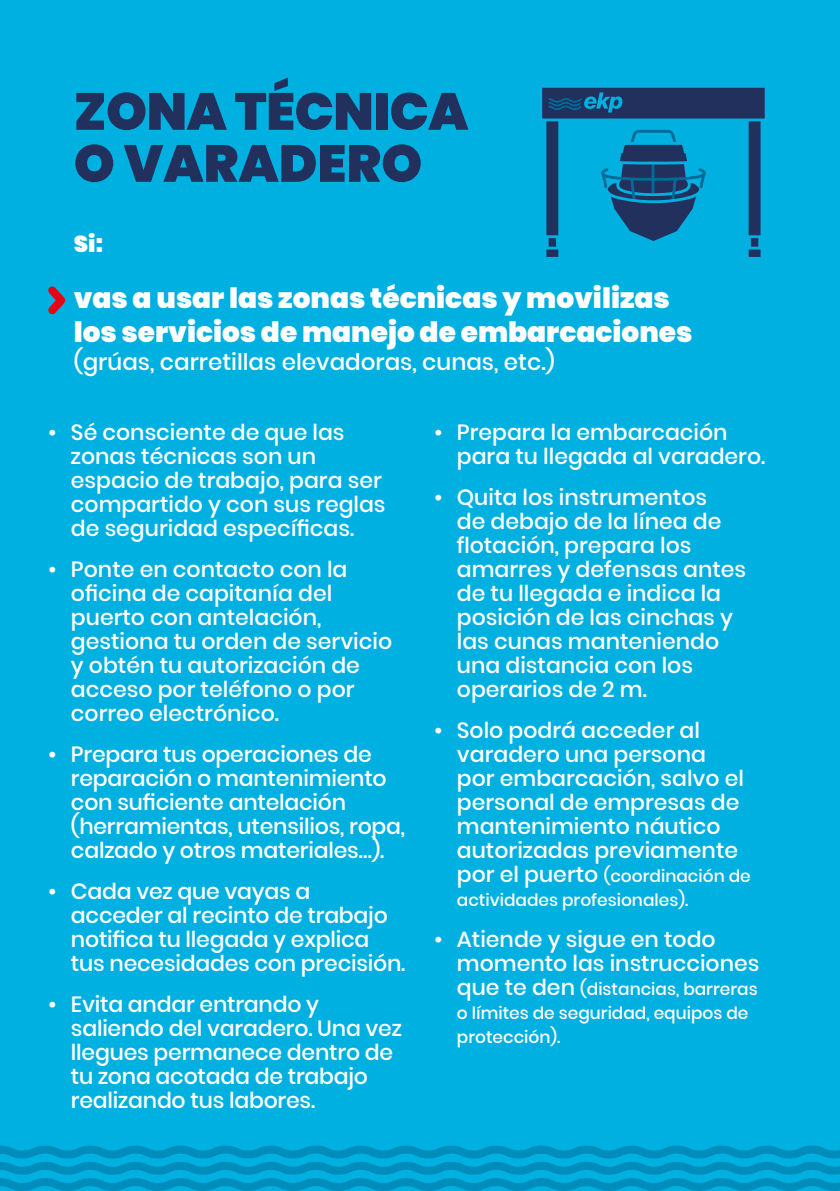
<style>
.page{position:relative;width:840px;height:1191px;background:#fff}
.page>*{position:absolute;margin:0;border:0;box-sizing:border-box;transform-origin:0 0}
.t1{font:900 52px/52px "Poppins";letter-spacing:-.01em;color:#22305d}
.t2{font:900 28px/33.6px "Poppins";color:#fff}
.t3{font:500 23px "Poppins";color:#fff}
.t4{font:900 23px "Poppins";color:#fff}
.t5{font:500 22px/24px "Poppins";color:#fff}
.t6{font:500 17px/24px "Poppins";color:#fff}
.s1{font-size:22px}
</style>
<div class="page">
<div style="left:0;top:0;width:839px;height:1191px;background:#00b0e0"></div>
<svg style="left:542px;top:87px;width:223px;height:170px"></svg>
<svg style="left:48px;top:286px;width:18px;height:29px"></svg>
<svg style="left:0;top:1145px;width:839px;height:46px"></svg>
<h1 class="t1" style="left:74px;top:86px;width:396px">ZONA TÉCNICA<br>O VARADERO</h1>
<p class="t4" style="left:74px;top:231px;width:31px">Si:</p>
<p class="t2" style="left:74px;top:282px;width:620px">vas a usar las zonas técnicas y movilizas los servicios de manejo de embarcaciones</p>
<p class="t3" style="left:74px;top:348px;width:482px">(grúas, carretillas elevadoras, cunas, etc.)</p>
<p class="t5" style="left:71px;top:420px;width:316px;text-indent:-23px">• Sé consciente de que las zonas técnicas son un espacio de trabajo, para ser compartido y con sus reglas de seguridad específicas.</p>
<p class="t5" style="left:71px;top:557px;width:322px;text-indent:-23px">• Ponte en contacto con la oficina de capitanía del puerto con antelación, gestiona tu orden de servicio y obtén tu autorización de acceso por teléfono o por correo electrónico.</p>
<p class="t5" style="left:71px;top:742px;width:335px;text-indent:-23px">• Prepara tus operaciones de reparación o mantenimiento con suficiente antelación (herramientas, utensilios, ropa, calzado y otros materiales…).</p>
<p class="t5" style="left:71px;top:879px;width:336px;text-indent:-23px">• Cada vez que vayas a acceder al recinto de trabajo notifica tu llegada y explica tus necesidades con precisión.</p>
<p class="t5" style="left:71px;top:992px;width:332px;text-indent:-23px">• Evita andar entrando y saliendo del varadero. Una vez llegues permanece dentro de tu zona acotada de trabajo realizando tus labores.</p>
<p class="t5" style="left:456px;top:420px;width:310px;text-indent:-23px">• Prepara la embarcación para tu llegada al varadero.</p>
<p class="t5" style="left:456px;top:485px;width:290px;text-indent:-23px">• Quita los instrumentos<br>de debajo de la línea de flotación, prepara los amarres y defensas antes de tu llegada e indica la posición de las cinchas y las cunas manteniendo una distancia con los operarios de 2 m.</p>
<p class="t5" style="left:456px;top:718px;width:288px;text-indent:-23px">• Solo podrá acceder al varadero una persona por embarcación, salvo el personal de empresas de mantenimiento náutico autorizadas previamente</p>
<p class="t6" style="left:456px;top:864px;width:295px"><span class="s1">por el puerto</span> (coordinación de actividades profesionales).</p>
<p class="t5" style="left:456px;top:927px;width:304px;text-indent:-23px">• Atiende y sigue en todo momento las instrucciones</p>
<p class="t6" style="left:456px;top:977px;width:302px"><span class="s1">que te den</span> (distancias, barreras o límites de seguridad, equipos de protección).</p>
</div>
